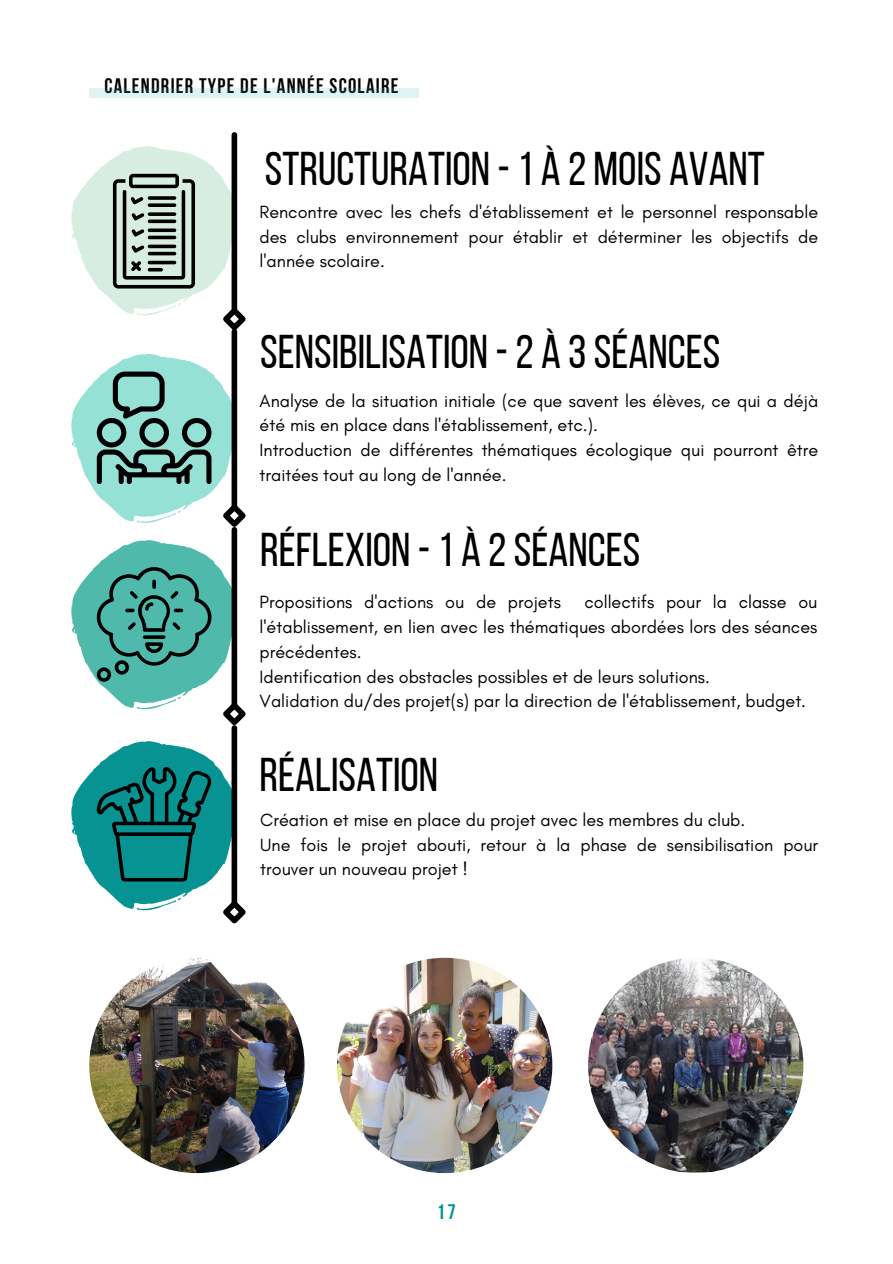
<style>
.page{position:relative;width:893px;height:1264px;background:#fff}
.page>*{position:absolute;margin:0;border:0;box-sizing:border-box;transform-origin:0 0}
.t1{font:47.25px "Bebas Neue";color:#000}
.t2{font:700 21px "Bebas Neue";letter-spacing:.06em;color:#000}
.t3{font:700 21px "Bebas Neue";color:#089393}
.t4{font:18px/24.8px "Glacial Indifference";color:#000}
</style>
<div class="page">
<img style="left:89px;top:957px;width:215px;height:216px;border-radius:50%">
<img style="left:337px;top:957px;width:215px;height:216px;border-radius:50%">
<img style="left:588px;top:957px;width:215px;height:216px;border-radius:50%">
<div style="left:231px;top:331px;width:6px;height:176px;background:#000"></div>
<svg style="left:71px;top:353px;width:175px;height:179px"></svg>
<div style="left:231px;top:728px;width:6px;height:175px;background:#000"></div>
<svg style="left:71px;top:740px;width:175px;height:184px"></svg>
<div style="left:231px;top:529px;width:6px;height:176px;background:#000"></div>
<svg style="left:71px;top:539px;width:175px;height:191px"></svg>
<div style="left:231px;top:135px;width:6px;height:175px;background:#000"></div>
<svg style="left:71px;top:145px;width:175px;height:190px"></svg>
<div style="left:89px;top:88px;width:329px;height:10px;background:#e1f3f0"></div>
<p class="t2" style="left:104px;top:77px;width:295px">CALENDRIER TYPE DE L'ANNÉE SCOLAIRE</p>
<p class="t1" style="left:265px;top:150px;width:501px">STRUCTURATION -1 À 2 MOIS AVANT</p>
<p class="t4" style="left:259px;top:199px;width:560px;text-align:justify">Rencontre avec les chefs d'établissement et le personnel responsable des clubs environnement pour établir et déterminer les objectifs de l'année scolaire.</p>
<p class="t1" style="left:260px;top:332px;width:461px">SENSIBILISATION - 2 À 3 SÉANCES</p>
<p class="t4" style="left:259px;top:388px;width:560px">Analyse de la situation initiale (ce que savent les élèves, ce qui a déjà été mis en place dans l'établissement, etc.).</p>
<p class="t4" style="left:259px;top:437px;width:560px">Introduction de différentes thématiques écologique qui pourront être traitées tout au long de l'année.</p>
<p class="t1" style="left:260px;top:530px;width:381px">RÉFLEXION -1 À 2 SÉANCES</p>
<p class="t4" style="left:259px;top:590px;width:303px">Propositions d'actions ou de projets</p>
<p class="t4" style="left:259px;top:590px;width:559px;text-align:justify;text-indent:325px">collectifs pour la classe ou l'établissement, en lien avec les thématiques abordées lors des séances précédentes.</p>
<p class="t4" style="left:259px;top:664px;width:452px">Identification des obstacles possibles et de leurs solutions.</p>
<p class="t4" style="left:259px;top:688px;width:548px">Validation du/des projet(s) par la direction de l'établissement, budget.</p>
<p class="t1" style="left:259px;top:755px;width:180px">RÉALISATION</p>
<p class="t4" style="left:260px;top:807px;width:486px">Création et mise en place du projet avec les membres du club.</p>
<p class="t4" style="left:260px;top:832px;width:559px">Une fois le projet abouti, retour à la phase de sensibilisation pour trouver un nouveau projet !</p>
<p class="t3" style="left:436px;top:1203px;width:21px">17</p>
</div>
